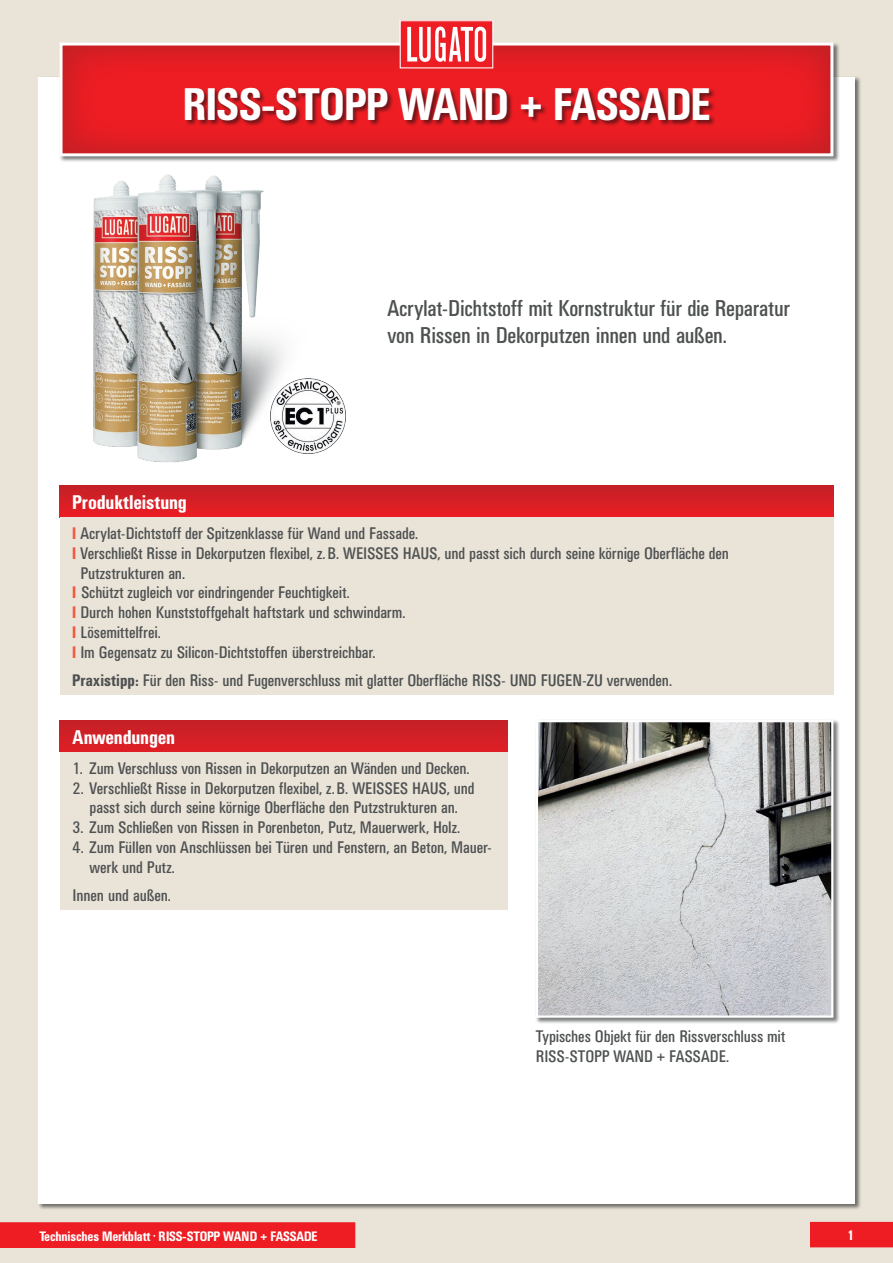
<style>
.page{position:relative;width:893px;height:1263px;background:#e9e3d8}
.page>*{position:absolute;margin:0;border:0;box-sizing:border-box;transform-origin:0 0}
.t1{font:500 condensed 45px "UN11";letter-spacing:.005em;color:#fff}
.t2{font:condensed 22.5px/27px "UN11";color:#4e5151}
.t3{font:500 condensed 19.5px "UN11";letter-spacing:.005em;color:#fff}
.t4{font:condensed 16.5px/19.8px "UN11";color:#4e5151}
.t5{font:500 condensed 13.5px "UN11";color:#fff}
.s1{font-weight:500;color:#f0583d}
.s2{font-weight:500}
</style>
<div class="page">
<div style="left:38px;top:77px;width:817px;height:1126px;background:#fff"></div>
<div style="left:810px;top:1222px;width:83px;height:25px;background:#ed1d23"></div>
<div style="left:0;top:1222px;width:355px;height:26px;background:#ed1d23"></div>
<div style="left:59px;top:42px;width:781px;height:121px;background:#0b0e10;opacity:.55"></div>
<svg style="left:60px;top:43px;width:773px;height:113px;background:#e42c32"></svg>
<div style="left:185px;top:87px;width:531px;height:40px;background:#0b0e10;opacity:.55"></div>
<div style="left:400px;top:21px;width:93px;height:47px;background:#ed1d23"></div>
<div style="left:400px;top:20px;width:93px;height:48px;border:1px solid #fff"></div>
<svg style="left:407px;top:27px;width:79px;height:35px"></svg>
<div style="left:535px;top:720px;width:305px;height:304px;background:#0b0e10;opacity:.55"></div>
<img style="left:539px;top:723px;width:291px;height:292px">
<div style="left:536px;top:720px;width:297px;height:298px;border:2px solid #fff"></div>
<div style="left:60px;top:485px;width:773px;height:32px;background:linear-gradient(to bottom,#c12127,#ea1d24)"></div>
<div style="left:60px;top:517px;width:773px;height:177px;background:#e9e3d8"></div>
<div style="left:60px;top:720px;width:447px;height:32px;background:linear-gradient(to right,#d12026,#d12026)"></div>
<div style="left:60px;top:752px;width:447px;height:157px;background:#e9e3d8"></div>
<img style="left:307px;top:378px;width:39px;height:76px">
<img style="left:94px;top:175px;width:213px;height:312px">
<h1 class="t1" style="left:183px;top:79px;width:529px">RISS-STOPP WAND + FASSADE</h1>
<h2 class="t2" style="left:387px;top:294px;width:404px">Acrylat-Dichtstoff mit Kornstruktur für die Reparatur von Rissen in Dekorputzen innen und außen.</h2>
<p class="t3" style="left:72px;top:491px;width:116px">Produktleistung</p>
<p class="t4" style="left:72px;top:523px;width:347px"><span class="s1">I</span> Acrylat-Dichtstoff der Spitzenklasse für Wand und Fassade.</p>
<p class="t4" style="left:72px;top:543px;width:658px"><span class="s1">I</span> Verschließt Risse in Dekorputzen flexibel, z.B. WEISSES HAUS, und passt sich durch seine körnige Oberfläche den</p>
<p class="t4" style="left:81px;top:563px;width:106px">Putzstrukturen an.</p>
<p class="t4" style="left:72px;top:582px;width:279px"><span class="s1">I</span> Schützt zugleich vor eindringender Feuchtigkeit.</p>
<p class="t4" style="left:72px;top:602px;width:335px"><span class="s1">I</span> Durch hohen Kunststoffgehalt haftstark und schwindarm.</p>
<p class="t4" style="left:72px;top:622px;width:90px"><span class="s1">I</span> Lösemittelfrei.</p>
<p class="t4" style="left:72px;top:642px;width:305px"><span class="s1">I</span> Im Gegensatz zu Silicon-Dichtstoffen überstreichbar.</p>
<p class="t4" style="left:72px;top:670px;width:601px"><span class="s2">Praxistipp:</span> Für den Riss- und Fugenverschluss mit glatter Oberfläche RISS- UND FUGEN-ZU verwenden.</p>
<p class="t3" style="left:73px;top:726px;width:104px">Anwendungen</p>
<p class="t4" style="left:73px;top:758px;width:398px">1. Zum Verschluss von Rissen in Dekorputzen an Wänden und Decken.</p>
<p class="t4" style="left:73px;top:778px;width:403px;text-align:center">2. Verschließt Risse in Dekorputzen flexibel, z.B. WEISSES HAUS, und passt sich durch seine körnige Oberfläche den Putzstrukturen an.</p>
<p class="t4" style="left:73px;top:817px;width:389px">3. Zum Schließen von Rissen in Porenbeton, Putz, Mauerwerk, Holz.</p>
<p class="t4" style="left:90px;top:837px;width:404px;text-indent:-17px">4. Zum Füllen von Anschlüssen bei Türen und Fenstern, an Beton, Mauer&shy;werk und Putz.</p>
<p class="t4" style="left:73px;top:885px;width:100px">Innen und außen.</p>
<p class="t4" style="left:536px;top:1026px;width:251px">Typisches Objekt für den Rissverschluss mit<br>RISS-STOPP WAND + FASSADE.</p>
<p class="t5" style="left:39px;top:1228px;width:279px">Technisches Merkblatt <sup>•</sup> RISS-STOPP WAND + FASSADE</p>
<p class="t5" style="left:847px;top:1227px;width:8px">1</p>
</div>
